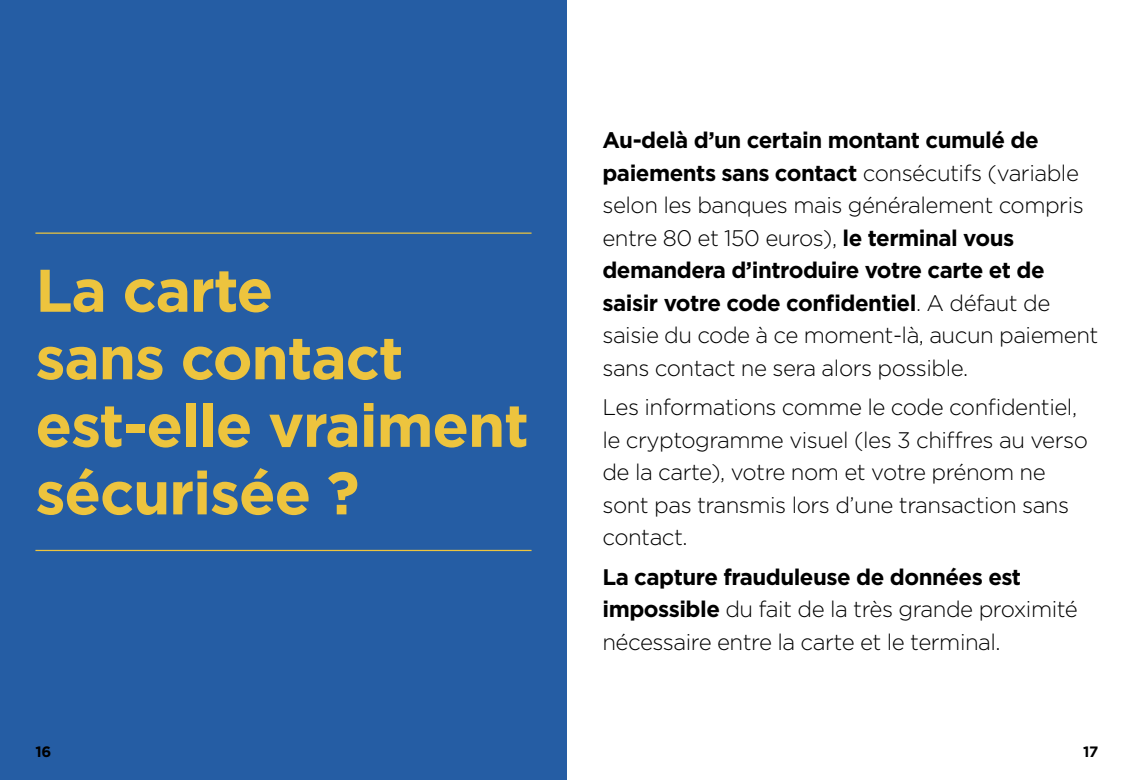
<style>
.page{position:relative;width:1134px;height:780px;background:#fff}
.page>*{position:absolute;margin:0;border:0;box-sizing:border-box;transform-origin:0 0}
.H1_-_chapitres{font:700 60px/67.5px "Gotham";letter-spacing:-.02em;color:#edc43e}
.Texte{font:300 22.5px/32.5px "Gotham";letter-spacing:-.02em;color:#000}
.t1{font:700 15px "Gotham";color:#000}
.s1{font-weight:700}
</style>
<div class="page">
<div style="left:0;top:0;width:567px;height:780px;background:#255da4"></div>
<hr style="left:35px;top:232px;width:496px;height:2px;background:#edc43e">
<hr style="left:35px;top:550px;width:496px;height:1px;background:#edc43e">
<h1 class="H1_-_chapitres" style="left:35px;top:256px;width:495px">La carte<br>sans contact est-elle vraiment sécurisée ?</h1>
<p class="Texte" style="left:602px;top:123px;width:498px"><span class="s1">Au-delà d’un certain montant cumulé de paiements sans contact</span> consécutifs (variable selon les banques mais généralement compris entre 80 et 150 euros), <span class="s1">le terminal vous demandera d’introduire votre carte et de saisir votre code confidentiel</span>. A défaut de saisie du code à ce moment-là, aucun paiement sans contact ne sera alors possible.</p>
<p class="Texte" style="left:602px;top:390px;width:487px">Les informations comme le code confidentiel, le cryptogramme visuel (les 3 chiffres au verso de la carte), votre nom et votre prénom ne sont pas transmis lors d’une transaction sans contact.</p>
<p class="Texte" style="left:602px;top:560px;width:477px"><span class="s1">La capture frauduleuse de données est impossible</span> du fait de la très grande proximité nécessaire entre la carte et le terminal.</p>
<p class="t1" style="left:35px;top:741px;width:18px">16</p>
<p class="t1" style="left:1083px;top:741px;width:17px">17</p>
</div>
